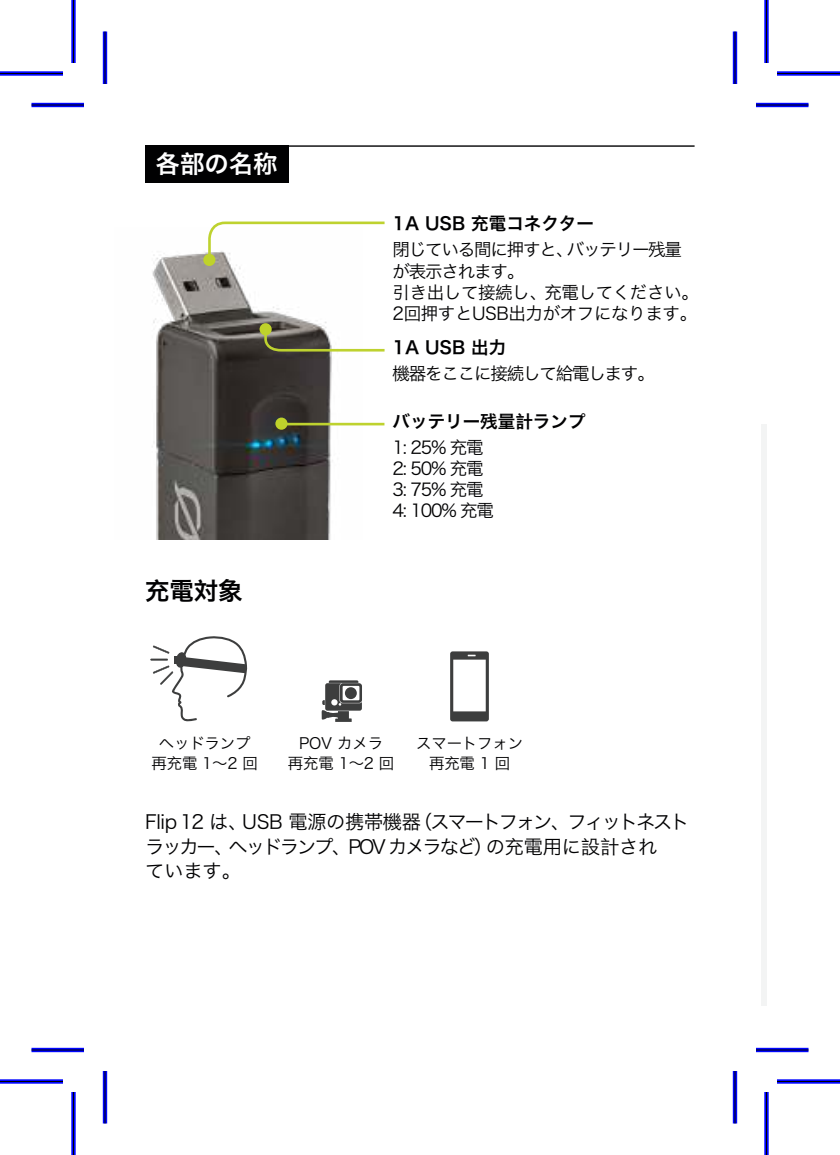
<style>
.page{position:relative;width:840px;height:1155px;background:#fff}
.page>*{position:absolute;margin:0;border:0;box-sizing:border-box;transform-origin:0 0}
.t1{font:24.5px "Hiragino Sans GB W6";color:#fff}
.t2{font:24.5px "Hiragino Sans GB W6";color:#010102}
.t3{font:19.25px/24.5px "Hiragino Sans GB W3";letter-spacing:-.11em;color:#010102}
.t4{font:17.5px/21px "Hiragino Sans GB W3";letter-spacing:-.025em;color:#010102}
.t5{font:17.5px/21px "Hiragino Sans GB W3";letter-spacing:-.07em;color:#010102}
.t6{font:17.5px "Hiragino Sans GB W6";color:#010102}
.t7{font:15.4px/19.6px "Hiragino Sans GB W3";letter-spacing:-.01em;color:#010102;text-align:center}
</style>
<div class="page">
<img style="left:152px;top:252px;width:211px;height:287px">
<svg style="left:150px;top:636px;width:97px;height:85px"></svg>
<svg style="left:321px;top:680px;width:41px;height:42px"></svg>
<svg style="left:450px;top:651px;width:39px;height:70px"></svg>
<div style="left:145px;top:145px;width:144px;height:38px;background:#010102"></div>
<hr style="left:145px;top:145px;width:550px;height:2px;background:#010102">
<div style="left:761px;top:424px;width:5px;height:582px;background:#f3f4f4"></div>
<div style="left:275px;top:418px;width:13px;height:12px;background:#bfd22a;border-radius:50%"></div>
<hr style="left:282px;top:423px;width:102px;height:2px;background:#bed22f">
<div style="left:260px;top:323px;width:12px;height:12px;background:#bfd22a;border-radius:50%"></div>
<svg style="left:263px;top:326px;width:122px;height:27px"></svg>
<div style="left:203px;top:254px;width:12px;height:12px;background:#bfd22a;border-radius:50%"></div>
<svg style="left:207px;top:221px;width:178px;height:43px"></svg>
<hr style="left:32px;top:103px;width:52px;height:4px;background:#0005ff">
<hr style="left:756px;top:103px;width:53px;height:4px;background:#0005ff">
<hr style="left:32px;top:1048px;width:52px;height:4px;background:#0005ff">
<hr style="left:756px;top:1048px;width:53px;height:4px;background:#0005ff">
<hr style="left:103px;top:31px;width:4px;height:53px;background:#0005ff">
<hr style="left:103px;top:1071px;width:4px;height:52px;background:#0005ff">
<hr style="left:733px;top:31px;width:4px;height:53px;background:#0005ff">
<hr style="left:733px;top:1071px;width:4px;height:52px;background:#0005ff">
<hr style="left:32px;top:104px;width:52px;height:2px;background:#000">
<hr style="left:756px;top:104px;width:53px;height:2px;background:#000">
<hr style="left:32px;top:1049px;width:52px;height:2px;background:#000">
<hr style="left:756px;top:1049px;width:53px;height:2px;background:#000">
<hr style="left:104px;top:31px;width:2px;height:53px;background:#000">
<hr style="left:104px;top:1071px;width:2px;height:52px;background:#000">
<hr style="left:734px;top:31px;width:2px;height:53px;background:#000">
<hr style="left:734px;top:1071px;width:2px;height:52px;background:#000">
<div style="left:0;top:71px;width:63px;height:5px;background:#0005ff"></div>
<div style="left:777px;top:71px;width:63px;height:5px;background:#0005ff"></div>
<div style="left:0;top:1079px;width:63px;height:5px;background:#0005ff"></div>
<div style="left:777px;top:1079px;width:63px;height:5px;background:#0005ff"></div>
<div style="left:71px;top:0;width:5px;height:63px;background:#0005ff"></div>
<div style="left:71px;top:1092px;width:5px;height:63px;background:#0005ff"></div>
<div style="left:764px;top:0;width:5px;height:63px;background:#0005ff"></div>
<div style="left:764px;top:1092px;width:5px;height:63px;background:#0005ff"></div>
<hr style="left:0;top:73px;width:63px;height:1px;background:#000">
<hr style="left:777px;top:73px;width:63px;height:1px;background:#000">
<hr style="left:0;top:1081px;width:63px;height:1px;background:#000">
<hr style="left:777px;top:1081px;width:63px;height:1px;background:#000">
<hr style="left:73px;top:0;width:1px;height:63px;background:#000">
<hr style="left:73px;top:1092px;width:1px;height:63px;background:#000">
<hr style="left:766px;top:0;width:1px;height:63px;background:#000">
<hr style="left:766px;top:1092px;width:1px;height:63px;background:#000">
<p class="t1" style="left:156px;top:148px;width:124px">各部の名称</p>
<p class="t2" style="left:145px;top:574px;width:99px">充電対象</p>
<p class="t6" style="left:393px;top:212px;width:203px">1A USB 充電コネクター</p>
<p class="t4" style="left:393px;top:239px;width:308px">閉じている間に押すと、バッテリー残量が表示されます。<br>引き出して接続し、充電してください。<br>2回押すとUSB出力がオフになります。</p>
<p class="t6" style="left:393px;top:336px;width:115px">1A USB 出力</p>
<p class="t5" style="left:393px;top:363px;width:264px">機器をここに接続して給電します。</p>
<p class="t6" style="left:393px;top:410px;width:194px">バッテリー残量計ランプ</p>
<p class="t5" style="left:393px;top:436px;width:103px">1: 25% 充電<br>2: 50% 充電<br>3: 75% 充電<br>4: 100% 充電</p>
<p class="t7" style="left:152px;top:734px;width:108px">ヘッドランプ再充電 1～2 回</p>
<p class="t7" style="left:416px;top:734px;width:108px">スマートフォン再充電 1 回</p>
<p class="t7" style="left:288px;top:734px;width:108px">POV カメラ<br>再充電 1～2 回</p>
<p class="t3" style="left:145px;top:809px;width:546px">Flip 12 は、USB 電源の携帯機器（スマートフォン、フィットネストラッカー、ヘッドランプ、POV カメラなど）の充電用に設計され<br>ています。</p>
</div>
